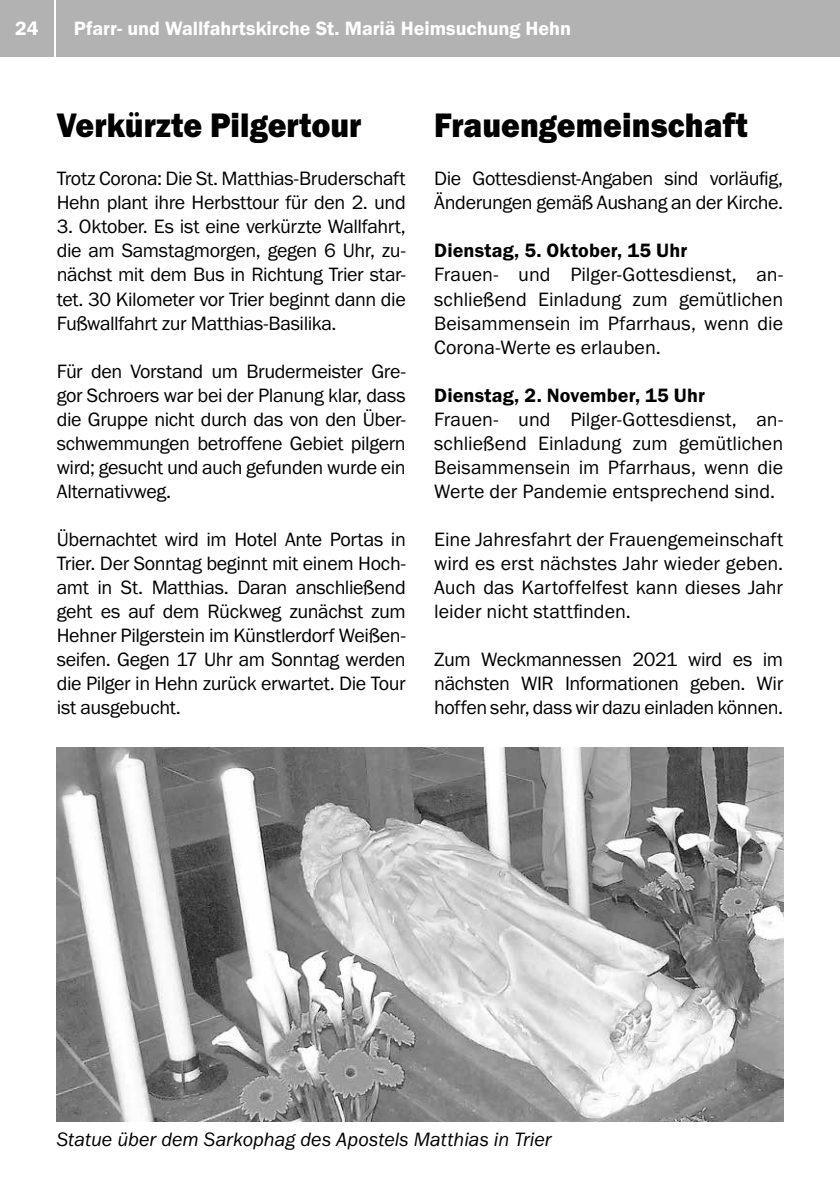
<style>
.page{position:relative;width:840px;height:1191px;background:#fff}
.page>*{position:absolute;margin:0;border:0;box-sizing:border-box;transform-origin:0 0}
.t1{font:35.2px "Franklin Gothic URW Hea";color:#000;scale:.91 1}
.t2{font:20px/24px "Franklin Gothic URW Boo";letter-spacing:-.015em;color:#000;text-align:justify}
.t3{font:20px "Franklin Gothic URW Dem";color:#fff}
.t4{font:20px "Franklin Gothic URW Dem";letter-spacing:.01em;color:#000}
.t5{font:20px "Franklin Gothic URW Boo Ita";color:#000}
</style>
<div class="page">
<div style="left:0;top:0;width:54px;height:57px;background:#b3b2b2"></div>
<div style="left:57px;top:0;width:782px;height:57px;background:#b3b2b2"></div>
<img style="left:57px;top:748px;width:725px;height:373px">
<p class="t3" style="left:74px;top:16px;width:498px">Pfarr- und Wallfahrtskirche St. Mariä Heimsuchung Hehn</p>
<p class="t3" style="left:15px;top:16px;width:25px">24</p>
<p class="t3" style="left:74px;top:16px;width:201px">St. Rochus Broic -Peel</p>
<h1 class="t1" style="left:57px;top:103px;width:336px">Verkürzte Pilgertour</h1>
<p class="t2" style="left:57px;top:166px;width:350px">Trotz Corona: Die St. Matthias-Bruderschaft<br>Hehn plant ihre Herbsttour für den 2. und</p>
<p class="t2" style="left:57px;top:214px;width:350px">3. Oktober. Es ist eine verkürzte Wallfahrt, die am Samstagmorgen, gegen 6 Uhr, zu&shy;nächst mit dem Bus in Richtung Trier star&shy;tet. 30 Kilometer vor Trier beginnt dann die Fußwallfahrt zur Matthias-Basilika.</p>
<p class="t2" style="left:57px;top:358px;width:350px">Für den Vorstand um Brudermeister Gre&shy;gor Schroers war bei der Planung klar, dass die Gruppe nicht durch das von den Über&shy;schwemmungen betroffene Gebiet pilgern wird; gesucht und auch gefunden wurde ein Alternativweg.</p>
<p class="t2" style="left:57px;top:526px;width:350px">Übernachtet wird im Hotel Ante Portas in Trier. Der Sonntag beginnt mit einem Hoch&shy;amt in St. Matthias. Daran anschließend geht es auf dem Rückweg zunächst zum Hehner Pilgerstein im Künstlerdorf Weißen&shy;seifen. Gegen 17 Uhr am Sonntag werden die Pilger in Hehn zurück erwartet. Die Tour ist ausgebucht.</p>
<h1 class="t1" style="left:434px;top:103px;width:346px">Frauengemeinschaft</h1>
<p class="t2" style="left:434px;top:166px;width:350px">Die Gottesdienst-Angaben sind vorläufig,<br>Änderungen gemäß Aushang an der Kirche.</p>
<p class="t4" style="left:434px;top:238px;width:254px">Dienstag, 5. Oktober, 15 Uhr</p>
<p class="t2" style="left:434px;top:262px;width:350px">Frauen- und Pilger-Gottesdienst, an&shy;schließend Einladung zum gemütlichen Beisammensein im Pfarrhaus, wenn die Corona-Werte es erlauben.</p>
<p class="t4" style="left:434px;top:382px;width:272px">Dienstag, 2. November, 15 Uhr</p>
<p class="t2" style="left:434px;top:406px;width:350px">Frauen- und Pilger-Gottesdienst, an&shy;schließend Einladung zum gemütlichen Beisammensein im Pfarrhaus, wenn die Werte der Pandemie entsprechend sind.</p>
<p class="t2" style="left:434px;top:526px;width:350px">Eine Jahresfahrt der Frauengemeinschaft wird es erst nächstes Jahr wieder geben.<br>Auch das Kartoffelfest kann dieses Jahr leider nicht stattfinden.</p>
<p class="t2" style="left:434px;top:646px;width:350px">Zum Weckmannessen 2021 wird es im nächsten WIR Informationen geben. Wir hoffen sehr, dass wir dazu einladen können.</p>
<p class="t5" style="left:57px;top:1126px;width:496px">Statue über dem Sarkophag des Apostels Matthias in Trier</p>
</div>
